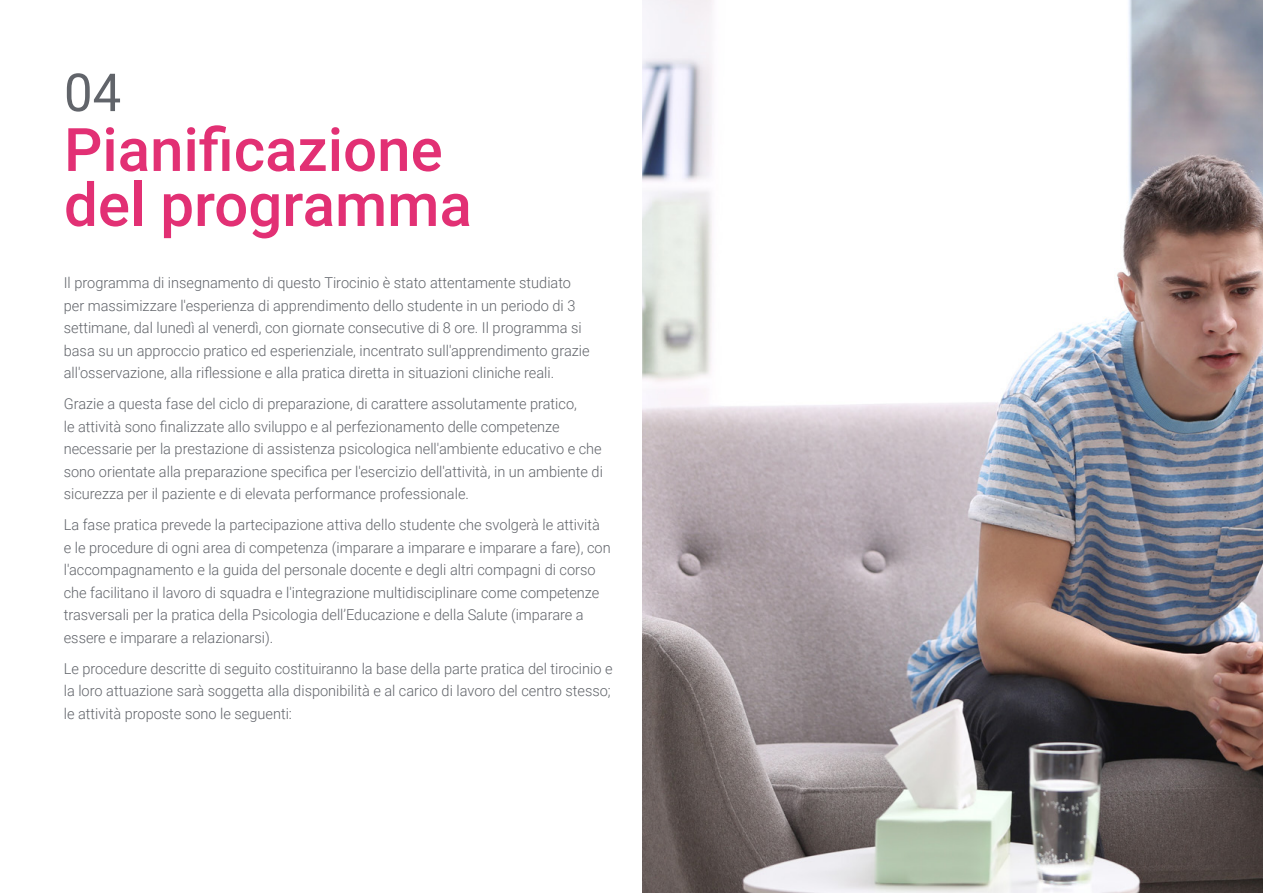
<style>
.page{position:relative;width:1263px;height:893px;background:#fff}
.page>*{position:absolute;margin:0;border:0;box-sizing:border-box;transform-origin:0 0}
.t1{font:500 60px/55.1px "Roboto";color:#e23074}
.t2{font:52.5px "Roboto";color:#61646a}
.t3{font:300 15px/22.5px "Roboto";color:#61646a}
</style>
<div class="page">
<img style="left:642px;top:0;width:621px;height:893px">
<h2 class="t2" style="left:64px;top:56px;width:59px">04</h2>
<h1 class="t1" style="left:64px;top:120px;width:409px">Pianificazione del programma</h1>
<p class="t3" style="left:64px;top:271px;width:527px">Il programma di insegnamento di questo Tirocinio è stato attentamente studiato per massimizzare l'esperienza di apprendimento dello studente in un periodo di 3 settimane, dal lunedì al venerdì, con giornate consecutive di 8 ore. Il programma si basa su un approccio pratico ed esperienziale, incentrato sull'apprendimento grazie all'osservazione, alla riflessione e alla pratica diretta in situazioni cliniche reali.</p>
<p class="t3" style="left:64px;top:392px;width:541px">Grazie a questa fase del ciclo di preparazione, di carattere assolutamente pratico,<br>le attività sono finalizzate allo sviluppo e al perfezionamento delle competenze necessarie per la prestazione di assistenza psicologica nell'ambiente educativo e che sono orientate alla preparazione specifica per l'esercizio dell'attività, in un ambiente di sicurezza per il paziente e di elevata performance professionale.</p>
<p class="t3" style="left:64px;top:513px;width:548px">La fase pratica prevede la partecipazione attiva dello studente che svolgerà le attività e le procedure di ogni area di competenza (imparare a imparare e imparare a fare), con l'accompagnamento e la guida del personale docente e degli altri compagni di corso che facilitano il lavoro di squadra e l'integrazione multidisciplinare come competenze trasversali per la pratica della Psicologia dell’Educazione e della Salute (imparare a essere e imparare a relazionarsi).</p>
<p class="t3" style="left:64px;top:656px;width:550px">Le procedure descritte di seguito costituiranno la base della parte pratica del tirocinio e la loro attuazione sarà soggetta alla disponibilità e al carico di lavoro del centro stesso; le attività proposte sono le seguenti:</p>
</div>
